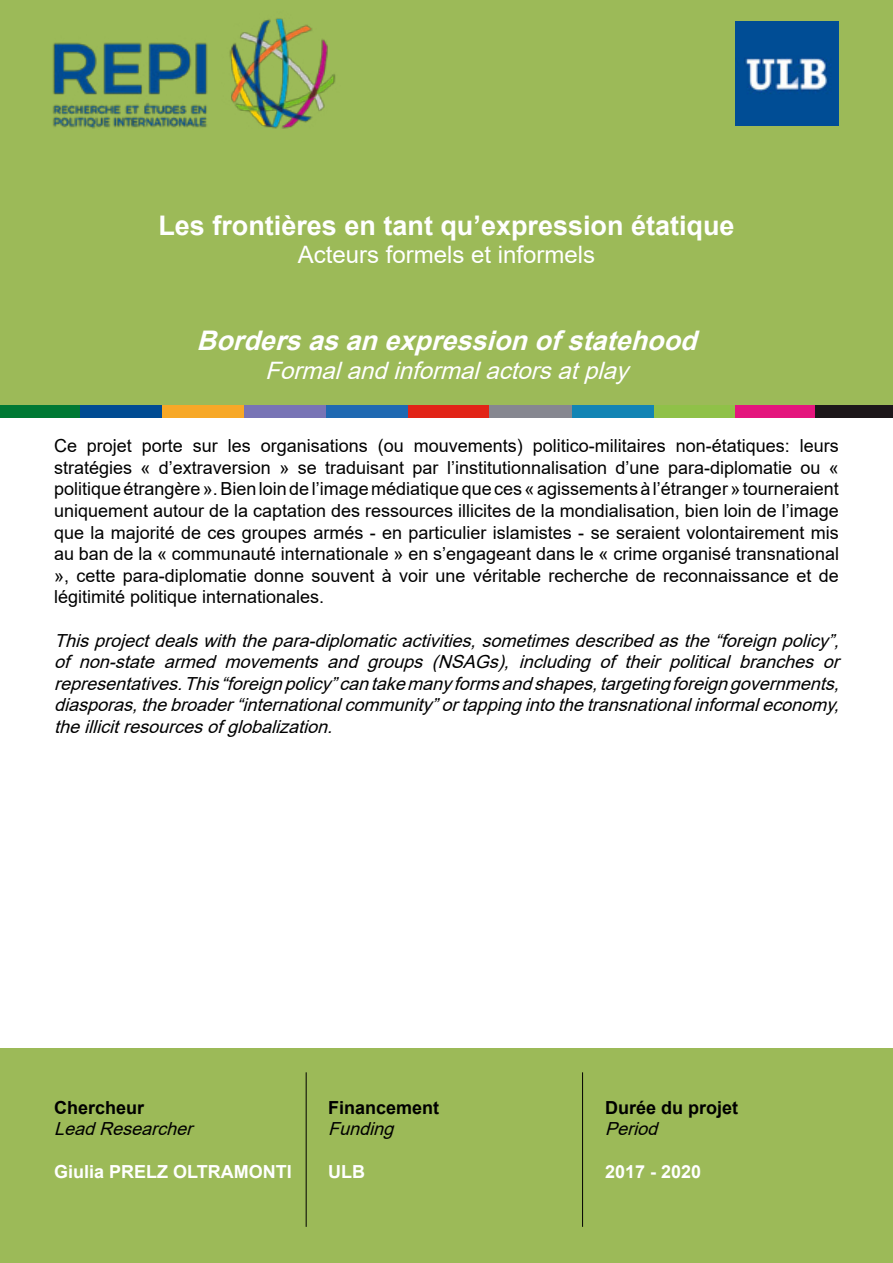
<style>
.page{position:relative;width:893px;height:1263px;background:#fff}
.page>*{position:absolute;margin:0;border:0;box-sizing:border-box;transform-origin:0 0}
.t1{font:700 27px "Arial";color:#fff}
.t2{font:italic 700 27px "Arial";color:#fff}
.t3{font:italic 24px "Arial";color:#fff}
.t4{font:24px "Arial";color:#fff}
.t5{font:18px/21.6px "Arial";color:#000;text-align:justify}
.t6{font:italic 18px/21.6px "Arial";color:#000;text-align:justify}
.t7{font:700 18px "Arial";color:#000}
.t8{font:700 18px "Arial";color:#fff}
</style>
<div class="page">
<div style="left:0;top:0;width:893px;height:405px;background:#9cba58"></div>
<img style="left:736px;top:22px;width:103px;height:103px">
<div style="left:0;top:1048px;width:893px;height:215px;background:#9cba58"></div>
<hr style="left:306px;top:1072px;width:1px;height:155px;background:#000">
<hr style="left:582px;top:1072px;width:1px;height:155px;background:#000">
<div style="left:734px;top:405px;width:82px;height:12px;background:#e4167d"></div>
<div style="left:816px;top:405px;width:77px;height:12px;background:#1d171a"></div>
<div style="left:654px;top:405px;width:80px;height:12px;background:#8fc148"></div>
<div style="left:408px;top:405px;width:82px;height:12px;background:#e22417"></div>
<div style="left:326px;top:405px;width:82px;height:12px;background:#1f69b2"></div>
<div style="left:572px;top:405px;width:82px;height:12px;background:#1284b4"></div>
<div style="left:79px;top:405px;width:84px;height:12px;background:#004b93"></div>
<div style="left:244px;top:405px;width:82px;height:12px;background:#7874b5"></div>
<div style="left:490px;top:405px;width:82px;height:12px;background:#868790"></div>
<div style="left:162px;top:405px;width:82px;height:12px;background:#f7a827"></div>
<div style="left:0;top:405px;width:79px;height:12px;background:#007934"></div>
<img style="left:53px;top:18px;width:283px;height:111px">
<h1 class="t1" style="left:158px;top:206px;width:578px">Les frontières en tant qu’expression étatique</h1>
<h2 class="t4" style="left:298px;top:238px;width:299px">Acteurs formels et informels</h2>
<h1 class="t2" style="left:197px;top:321px;width:511px">Bordersasanexpressionofstatehood</h1>
<h2 class="t3" style="left:265px;top:354px;width:373px">Formalandinformalactorsatplay</h2>
<p class="t5" style="left:54px;top:435px;width:786px">Ce projet porte sur les organisations (ou mouvements) politico-militaires non-étatiques: leurs stratégies « d’extraversion » se traduisant par l’institutionnalisation d’une para-diplomatie ou « politique étrangère ». Bien loin de l’image médiatique que ces « agissements à l’étranger » tourneraient uniquement autour de la captation des ressources illicites de la mondialisation, bien loin de l’image que la majorité de ces groupes armés - en particulier islamistes - se seraient volontairement mis au ban de la « communauté internationale » en s’engageant dans le « crime organisé transnational », cette para-diplomatie donne souvent à voir une véritable recherche de reconnaissance et de légitimité politique internationales.</p>
<p class="t6" style="left:54px;top:629px;width:793px">Thisprojectdealswiththepara-diplomaticactivities,sometimesdescribedasthe“foreignpolicy”, of non-state armed movements and groups (NSAGs), including of their political branches or representatives.This“foreignpolicy”cantakemanyformsandshapes,targetingforeigngovernments, diasporas,thebroader“internationalcommunity”ortappingintothetransnationalinformaleconomy, theillicitresourcesofglobalization.</p>
<p class="t7" style="left:54px;top:1094px;width:92px">Chercheur</p>
<p class="t6" style="left:54px;top:1118px;width:146px">LeadResearcher</p>
<p class="t8" style="left:54px;top:1159px;width:239px">Giulia PRELZ OLTRAMONTI</p>
<p class="t7" style="left:328px;top:1094px;width:113px">Financement</p>
<p class="t6" style="left:328px;top:1118px;width:73px">Funding</p>
<p class="t8" style="left:328px;top:1159px;width:38px">ULB</p>
<p class="t7" style="left:605px;top:1094px;width:135px">Durée du projet</p>
<p class="t6" style="left:605px;top:1118px;width:60px">Period</p>
<p class="t8" style="left:605px;top:1159px;width:98px">2017 - 2020</p>
</div>
